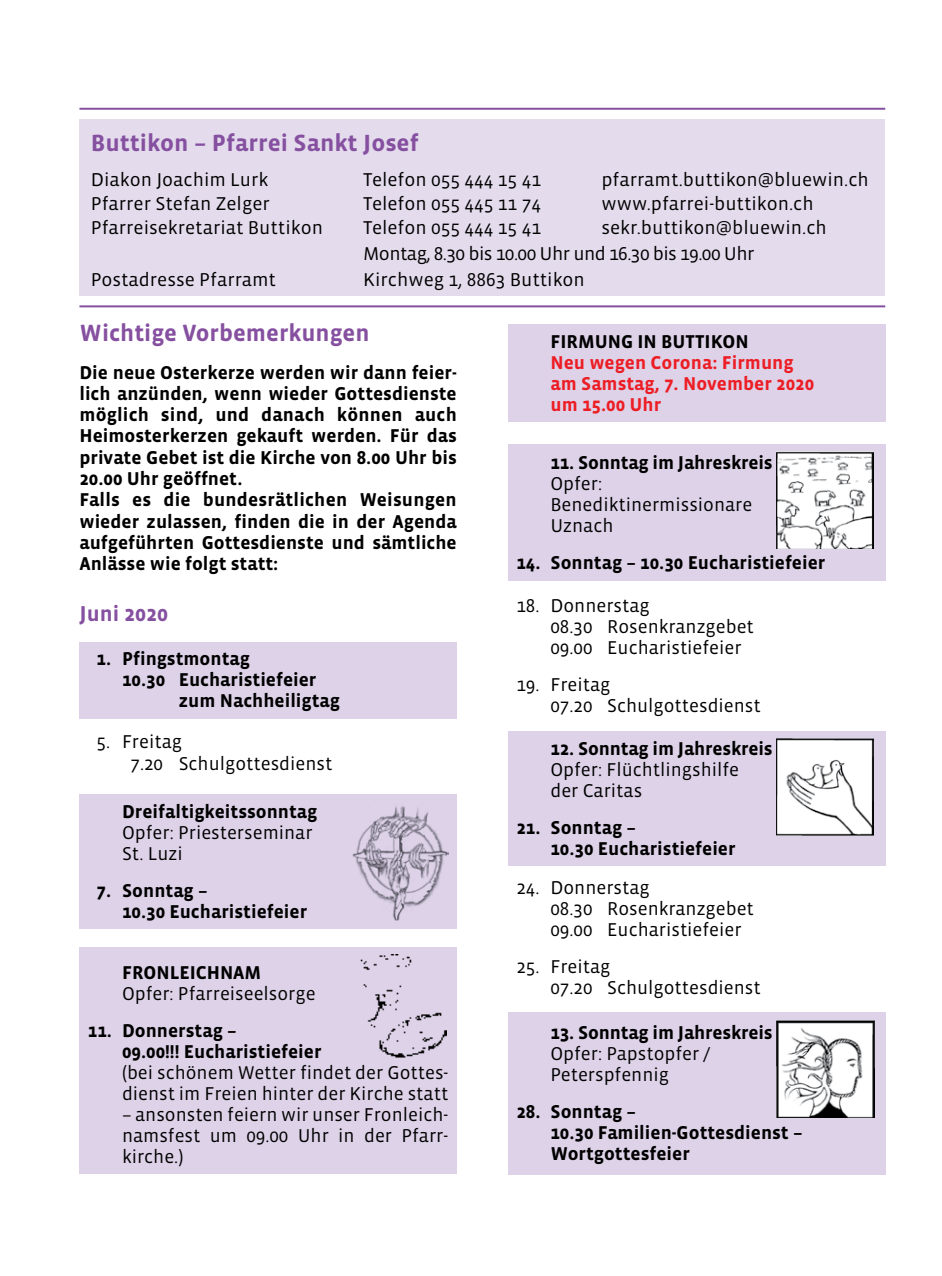
<style>
.page{position:relative;width:942px;height:1276px;background:#fff}
.page>*{position:absolute;margin:0;border:0;box-sizing:border-box;transform-origin:0 0}
.t1{font:700 24px "Vista Sans";color:#8650a0}
.t2{font:700 22px "Vista Sans";color:#8650a0}
.t3{font:19px/21px "Vista Sans";color:#000}
.t4{font:700 19px/21.2px "Vista Sans";color:#000}
.t5{font:19px/26px "Vista Sans";letter-spacing:-.03em;color:#000}
.t6{font:700 19px/21px "Vista Sans";color:#ed1d24}
</style>
<div class="page">
<hr style="left:79px;top:108px;width:805px;height:2px;background:#8650a0">
<div style="left:79px;top:119px;width:805px;height:177px;background:#e4dced"></div>
<hr style="left:79px;top:305px;width:805px;height:2px;background:#8650a0">
<div style="left:79px;top:794px;width:377px;height:135px;background:#ddd2e8"></div>
<div style="left:79px;top:947px;width:377px;height:227px;background:#ddd2e8"></div>
<div style="left:79px;top:642px;width:377px;height:77px;background:#ddd2e8"></div>
<div style="left:507px;top:324px;width:377px;height:98px;background:#ddd2e8"></div>
<div style="left:507px;top:444px;width:377px;height:136px;background:#ddd2e8"></div>
<div style="left:507px;top:731px;width:377px;height:135px;background:#ddd2e8"></div>
<div style="left:507px;top:1011px;width:377px;height:163px;background:#ddd2e8"></div>
<img style="left:352px;top:806px;width:96px;height:114px">
<img style="left:360px;top:954px;width:86px;height:104px">
<img style="left:776px;top:451px;width:96px;height:98px">
<img style="left:776px;top:739px;width:97px;height:96px">
<img style="left:776px;top:1020px;width:97px;height:98px">
<p class="t1" style="left:91px;top:130px;width:329px">Buttikon – Pfarrei Sankt Josef</p>
<p class="t3" style="left:91px;top:170px;width:179px">Diakon Joachim Lurk</p>
<p class="t3" style="left:363px;top:170px;width:179px">Telefon 055 444 15 41</p>
<p class="t3" style="left:601px;top:170px;width:269px">pfarramt.buttikon@bluewin.ch</p>
<p class="t3" style="left:91px;top:194px;width:180px">Pfarrer Stefan Zelger</p>
<p class="t3" style="left:363px;top:194px;width:179px">Telefon 055 445 11 74</p>
<p class="t3" style="left:601px;top:194px;width:214px">www.pfarrei-buttikon.ch</p>
<p class="t3" style="left:91px;top:218px;width:234px">Pfarreisekretariat Buttikon</p>
<p class="t3" style="left:363px;top:218px;width:179px">Telefon 055 444 15 41</p>
<p class="t5" style="left:363px;top:215px;width:465px;text-indent:238px">sekr.buttikon@bluewin.ch<br>Montag, 8.30 bis 10.00 Uhr und 16.30 bis 19.00 Uhr</p>
<p class="t3" style="left:91px;top:270px;width:187px">Postadresse Pfarramt</p>
<p class="t3" style="left:363px;top:270px;width:223px">Kirchweg 1, 8863 Buttikon</p>
<p class="t1" style="left:79px;top:321px;width:291px">Wichtige Vorbemerkungen</p>
<p class="t4" style="left:79px;top:362px;width:379px">Die neue Osterkerze werden wir dann feier&shy;lich anzünden, wenn wieder Gottesdienste möglich sind, und danach können auch Heimosterkerzen gekauft werden. Für das private Gebet ist die Kirche von 8.00 Uhr bis 20.00 Uhr geöffnet.<br>Falls es die bundesrätlichen Weisungen wieder zulassen, finden die in der Agenda aufgeführten Gottesdienste und sämtliche Anlässe wie folgt statt:</p>
<p class="t2" style="left:79px;top:602px;width:90px">Juni 2020</p>
<p class="t4" style="left:96px;top:649px;width:155px">1. Pfingstmontag</p>
<p class="t4" style="left:122px;top:670px;width:196px">10.30 Eucharistiefeier</p>
<p class="t4" style="left:179px;top:691px;width:163px">zum Nachheiligtag</p>
<p class="t3" style="left:130px;top:732px;width:203px;text-indent:-34px">5. Freitag<br>7.20 Schulgottesdienst</p>
<p class="t4" style="left:122px;top:801px;width:197px">Dreifaltigkeitssonntag</p>
<p class="t3" style="left:122px;top:822px;width:192px">Opfer: Priesterseminar<br>St. Luzi</p>
<p class="t4" style="left:122px;top:880px;width:187px;text-indent:-25px">7. Sonntag –<br>10.30 Eucharistiefeier</p>
<p class="t4" style="left:122px;top:962px;width:141px">FRONLEICHNAM</p>
<p class="t3" style="left:122px;top:983px;width:195px">Opfer: Pfarreiseelsorge</p>
<p class="t4" style="left:122px;top:1020px;width:201px;text-indent:-34px">11. Donnerstag –<br>09.00!!! Eucharistiefeier</p>
<p class="t3" style="left:122px;top:1062px;width:327px">(bei schönem Wetter findet der Gottes&shy;dienst im Freien hinter der Kirche statt</p>
<p class="t3" style="left:122px;top:1104px;width:326px;text-align:justify">– ansonsten feiern wir unser Fronleich&shy;namsfest um 09.00 Uhr in der Pfarr&shy;kirche.)</p>
<p class="t4" style="left:550px;top:331px;width:200px">FIRMUNG IN BUTTIKON</p>
<p class="t6" style="left:550px;top:352px;width:265px">Neu wegen Corona: Firmung am Samstag, 7. November 2020 um 15.00 Uhr</p>
<p class="t4" style="left:550px;top:452px;width:224px">11. Sonntag im Jahreskreis</p>
<p class="t3" style="left:550px;top:473px;width:203px">Opfer:<br>Benediktinermissionare<br>Uznach</p>
<p class="t4" style="left:516px;top:552px;width:310px">14. Sonntag – 10.30 Eucharistiefeier</p>
<p class="t3" style="left:550px;top:595px;width:205px;text-indent:-34px">18. Donnerstag<br>08.30 Rosenkranzgebet<br>09.00 Eucharistiefeier</p>
<p class="t3" style="left:550px;top:674px;width:212px;text-indent:-34px">19. Freitag<br>07.20 Schulgottesdienst</p>
<p class="t4" style="left:550px;top:738px;width:224px">12. Sonntag im Jahreskreis</p>
<p class="t3" style="left:550px;top:759px;width:190px">Opfer: Flüchtlingshilfe der Caritas</p>
<p class="t4" style="left:550px;top:817px;width:187px;text-indent:-34px">21. Sonntag –<br>10.30 Eucharistiefeier</p>
<p class="t3" style="left:550px;top:877px;width:205px;text-indent:-34px">24. Donnerstag<br>08.30 Rosenkranzgebet<br>09.00 Eucharistiefeier</p>
<p class="t3" style="left:550px;top:956px;width:212px;text-indent:-34px">25. Freitag<br>07.20 Schulgottesdienst</p>
<p class="t4" style="left:550px;top:1022px;width:224px">13. Sonntag im Jahreskreis</p>
<p class="t3" style="left:550px;top:1043px;width:161px">Opfer: Papstopfer /<br>Peterspfennig</p>
<p class="t4" style="left:550px;top:1101px;width:253px;text-indent:-34px">28. Sonntag –<br>10.30 Familien-Gottesdienst –<br>Wortgottesfeier</p>
</div>
